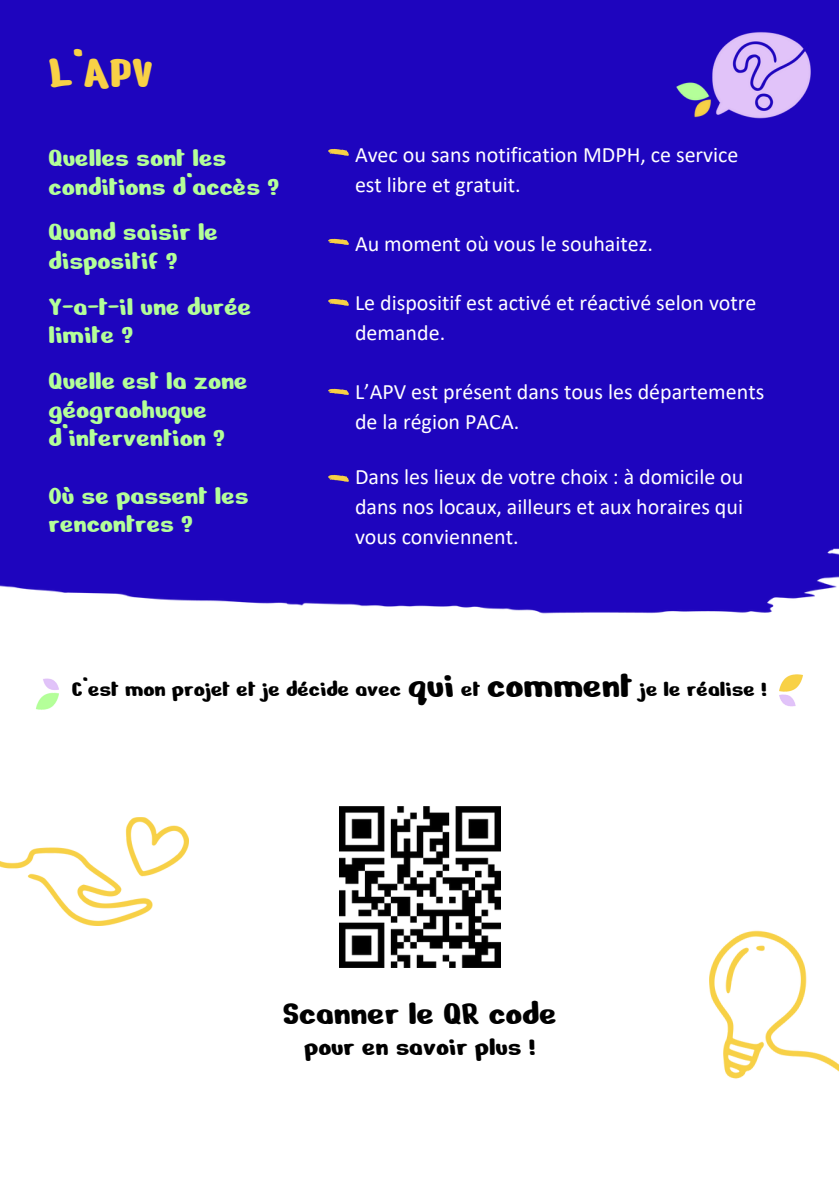
<style>
.page{position:relative;width:839px;height:1191px;background:#fff}
.page>*{position:absolute;margin:0;border:0;box-sizing:border-box;transform-origin:0 0}
.t1{font:48.4px "Nerko One";color:#f8d146}
.t2{font:38.8px "Nerko One";color:#000}
.t3{font:35.8px "Nerko One";color:#000}
.t4{font:28px/28.4px "Nerko One";color:#b4ff99}
.t5{font:27.8px "Nerko One";color:#000}
.t6{font:23.8px "Nerko One";color:#000}
.t7{font:22px/30px "Calibri";color:#fff}
</style>
<div class="page">
<div style="left:0;top:0;width:838px;height:614px;background:#1e05be"></div>
<img style="left:674px;top:30px;width:137px;height:90px">
<img style="left:709px;top:930px;width:129px;height:149px">
<img style="left:340px;top:807px;width:160px;height:160px">
<img style="left:329px;top:149px;width:19px;height:7px">
<img style="left:328px;top:238px;width:20px;height:8px">
<img style="left:329px;top:299px;width:19px;height:7px">
<img style="left:328px;top:388px;width:20px;height:8px">
<img style="left:328px;top:475px;width:20px;height:7px">
<img style="left:779px;top:674px;width:24px;height:33px">
<img style="left:36px;top:678px;width:23px;height:32px">
<img style="left:0;top:817px;width:188px;height:108px">
<h2 class="t1" style="left:49px;top:44px;width:106px">L’APV</h2>
<p class="t4" style="left:49px;top:144px;width:232px">Quelles sont les conditions d’accès ?</p>
<h3 class="t7" style="left:355px;top:141px;width:385px">Avec ou sans notification MDPH, ce service</h3>
<p class="t7" style="left:355px;top:171px;width:167px">est libre et gratuit.</p>
<p class="t4" style="left:49px;top:218px;width:171px">Quand saisir le dispositif ?</p>
<h3 class="t7" style="left:355px;top:230px;width:299px">Au moment où vous le souhaitez.</h3>
<p class="t4" style="left:49px;top:292px;width:204px">Y-a-t-il une durée limite ?</p>
<p class="t7" style="left:355px;top:290px;width:403px">Le dispositif est activé et réactivé selon votre demande.</p>
<h3 class="t4" style="left:49px;top:367px;width:200px">Quelle est la zone géograohuque d’intervention ?</h3>
<p class="t7" style="left:355px;top:378px;width:411px">L’APV est présent dans tous les départements de la région PACA.</p>
<p class="t4" style="left:49px;top:481px;width:201px">Où se passent les rencontres ?</p>
<p class="t7" style="left:355px;top:464px;width:390px;text-align:justify">Dans les lieux de votre choix : à domicile ou dans nos locaux, ailleurs et aux horaires qui vous conviennent.</p>
<p class="t6" style="left:72px;top:675px;width:331px">C’est mon projet et je décide avec</p>
<h2 class="t2" style="left:408px;top:662px;width:48px">qui</h2>
<p class="t6" style="left:461px;top:675px;width:21px">et</p>
<p class="t2" style="left:487px;top:662px;width:147px">comment</p>
<p class="t6" style="left:639px;top:675px;width:128px">je le réalise !</p>
<p class="t3" style="left:283px;top:992px;width:275px">Scanner le QR code</p>
<h3 class="t5" style="left:304px;top:1030px;width:232px">pour en savoir plus !</h3>
</div>
